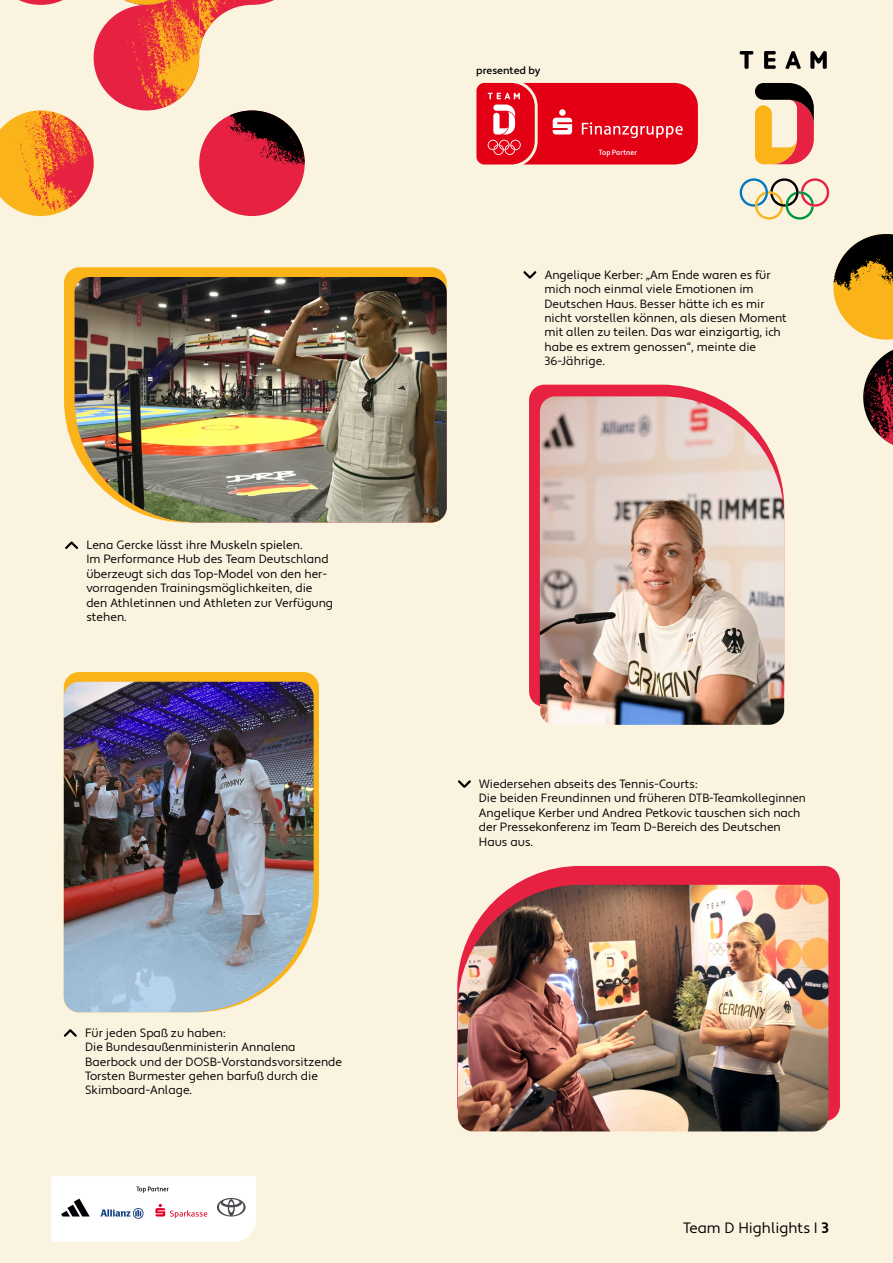
<style>
.page{position:relative;width:893px;height:1263px;background:#f9f3e0}
.page>*{position:absolute;margin:0;border:0;box-sizing:border-box;transform-origin:0 0}
.t1{font:15px "Apertura";color:#000}
.t2{font:12px/14.4px "Apertura";color:#000}
.t3{font:500 10.5px "Apertura";color:#000}
.t4{font:500 condensed 7.65px "Apertura";letter-spacing:.015em;color:#fff}
.s1{font-weight:700}
</style>
<div class="page">
<svg style="left:64px;top:672px;width:255px;height:252px;background:#f7b424"></svg>
<img style="left:64px;top:682px;width:250px;height:330px">
<svg style="left:529px;top:385px;width:184px;height:322px;background:#e62d4b"></svg>
<img style="left:540px;top:396px;width:244px;height:329px">
<svg style="left:457px;top:866px;width:383px;height:255px;fill:#e62142"></svg>
<img style="left:458px;top:885px;width:370px;height:246px">
<svg style="left:476px;top:83px;width:222px;height:81px;background:#e51a2c"></svg>
<svg style="left:64px;top:267px;width:382px;height:183px;background:#f8b627"></svg>
<img style="left:75px;top:277px;width:372px;height:245px">
<svg style="left:523px;top:271px;width:14px;height:8px"></svg>
<svg style="left:65px;top:541px;width:13px;height:8px"></svg>
<svg style="left:63px;top:1029px;width:14px;height:8px"></svg>
<svg style="left:458px;top:780px;width:13px;height:8px"></svg>
<svg style="left:740px;top:178px;width:89px;height:42px"></svg>
<svg style="left:755px;top:83px;width:59px;height:81px"></svg>
<svg style="left:740px;top:51px;width:13px;height:18px"></svg>
<svg style="left:764px;top:51px;width:12px;height:18px"></svg>
<svg style="left:785px;top:51px;width:16px;height:18px"></svg>
<svg style="left:810px;top:51px;width:17px;height:18px"></svg>
<svg style="left:51px;top:1176px;width:205px;height:66px;background:#f3f1f2"></svg>
<svg style="left:169px;top:0;width:136px;height:216px"></svg>
<img style="left:0;top:0;width:169px;height:216px">
<svg style="left:833px;top:234px;width:60px;height:116px"></svg>
<img style="left:863px;top:350px;width:30px;height:95px">
<p class="t2" style="left:86px;top:538px;width:248px">Lena Gercke lässt ihre Muskeln spielen.<br>Im Performance Hub des Team Deutschland überzeugt sich das Top-Model von den her&shy;vorragenden Trainingsmöglichkeiten, die den Athletinnen und Athleten zur Verfügung stehen.</p>
<p class="t2" style="left:85px;top:1026px;width:258px">Für jeden Spaß zu haben:<br>Die Bundesaußenministerin Annalena Baerbock und der DOSB-Vorstandsvorsitzende Torsten Burmester gehen barfuß durch die Skimboard-Anlage.</p>
<p class="t3" style="left:476px;top:64px;width:66px">presented by</p>
<p class="t4" style="left:599px;top:148px;width:40px">Top Partner</p>
<p class="t2" style="left:544px;top:268px;width:244px">Angelique Kerber: „Am Ende waren es für mich noch einmal viele Emotionen im Deutschen Haus. Besser hätte ich es mir nicht vorstellen können, als diesen Moment mit allen zu teilen. Das war einzigartig, ich habe es extrem genossen“, meinte die 36-Jährige.</p>
<p class="t2" style="left:479px;top:777px;width:328px">Wiedersehen abseits des Tennis-Courts:<br>Die beiden Freundinnen und früheren DTB-Teamkolleginnen Angelique Kerber und Andrea Petkovic tauschen sich nach der Pressekonferenz im Team D-Bereich des Deutschen Haus aus.</p>
<p class="t1" style="left:683px;top:1219px;width:147px">Team D Highlights I <span class="s1">3</span></p>
</div>
